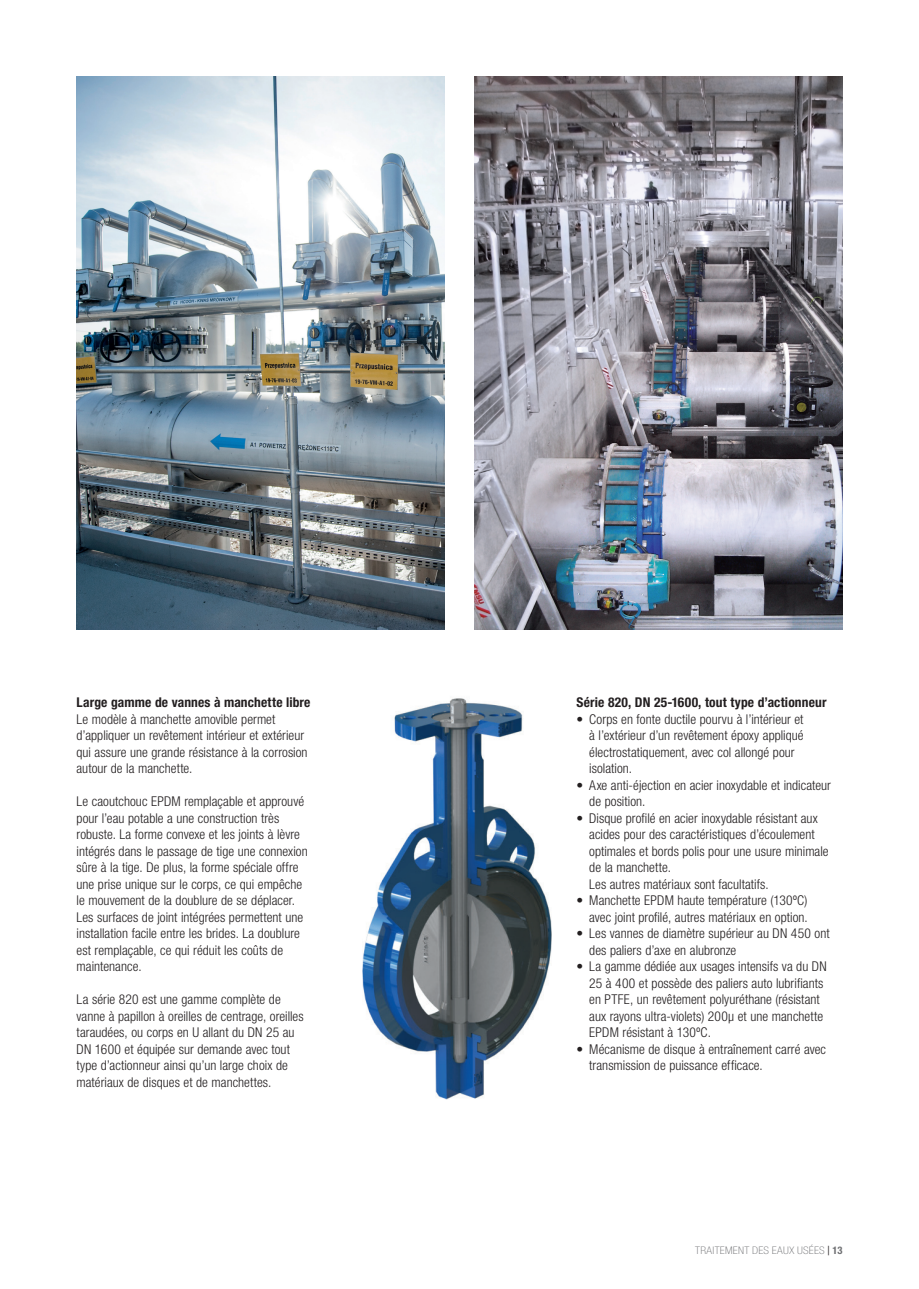
<style>
.page{position:relative;width:919px;height:1289px;background:#fff}
.page>*{position:absolute;margin:0;border:0;box-sizing:border-box;transform-origin:0 0}
.t1{font:300 condensed 13.5px/16.5px "Helvetica Neue LT Pro";letter-spacing:.005em;color:#231f20}
.t2{font:700 condensed 13.5px "Helvetica Neue LT Pro";letter-spacing:.01em;color:#231f20}
.t3{font:100 condensed 10.5px "Helvetica Neue LT Pro";letter-spacing:.025em;color:#6c6d70;scale:1.1 1}
.s1{font-family:"Times New Roman";font-weight:700;font-stretch:normal;color:#231f20}
.s2{font-weight:700}
</style>
<div class="page">
<img style="left:474px;top:77px;width:368px;height:552px">
<img style="left:77px;top:77px;width:367px;height:552px">
<img style="left:362px;top:698px;width:189px;height:401px">
<p class="t2" style="left:77px;top:694px;width:235px">Large gamme de vannes à manchette libre</p>
<p class="t1" style="left:77px;top:710px;width:232px">Le modèle à manchette amovible permet d’appliquer un revêtement intérieur et extérieur qui assure une grande résistance à la corrosion autour de la manchette.</p>
<p class="t1" style="left:77px;top:793px;width:232px">Le caoutchouc EPDM remplaçable et approuvé pour l’eau potable a une construction très robuste. La forme convexe et les joints à lèvre intégrés dans le passage de tige une connexion sûre à la tige. De plus, la forme spéciale offre une prise unique sur le corps, ce qui empêche le mouvement de la doublure de se déplacer.<br>Les surfaces de joint intégrées permettent une installation facile entre les brides. La doublure est remplaçable, ce qui réduit les coûts de maintenance.</p>
<p class="t1" style="left:77px;top:991px;width:228px">La série 820 est une gamme complète de vanne à papillon à oreilles de centrage, oreilles taraudées, ou corps en U allant du DN 25 au DN 1600 et équipée sur demande avec tout type d’actionneur ainsi qu’un large choix de matériaux de disques et de manchettes.</p>
<p class="t2" style="left:576px;top:694px;width:251px">Série 820, DN 25-1600, tout type d’actionneur</p>
<p class="t1" style="left:589px;top:710px;width:216px;text-indent:-13px">• Corps en fonte ductile pourvu à l’intérieur et à l’extérieur d’un revêtement époxy appliqué électrostatiquement, avec col allongé pour isolation.</p>
<p class="t1" style="left:589px;top:776px;width:243px;text-indent:-13px">• Axe anti-éjection en acier inoxydable et indicateur de position.</p>
<p class="t1" style="left:589px;top:809px;width:241px;text-indent:-13px">• Disque profilé en acier inoxydable résistant aux acides pour des caractéristiques d’écoulement optimales et bords polis pour une usure minimale de la manchette.<br>Les autres matériaux sont facultatifs.</p>
<p class="t1" style="left:576px;top:892px;width:233px;text-align:right">• Manchette EPDM haute température (130ºC) avec joint profilé, autres matériaux en option.</p>
<p class="t1" style="left:589px;top:925px;width:242px;text-indent:-13px">• Les vannes de diamètre supérieur au DN 450 ont des paliers d’axe en alubronze</p>
<p class="t1" style="left:589px;top:958px;width:239px;text-indent:-13px">• La gamme dédiée aux usages intensifs va du DN 25 à 400 et possède des paliers auto lubrifiants en PTFE, un revêtement polyuréthane (résistant aux rayons ultra-violets) 200μ et une manchette EPDM résistant à 130ºC.</p>
<p class="t1" style="left:589px;top:1040px;width:238px;text-indent:-13px">• Mécanisme de disque à entraînement carré avec transmission de puissance efficace.</p>
<p class="t3" style="left:695px;top:1244px;width:135px">TRAITEMENT DES EAUX USÉES <span class="s1">|</span> <span class="s2">13</span></p>
</div>
